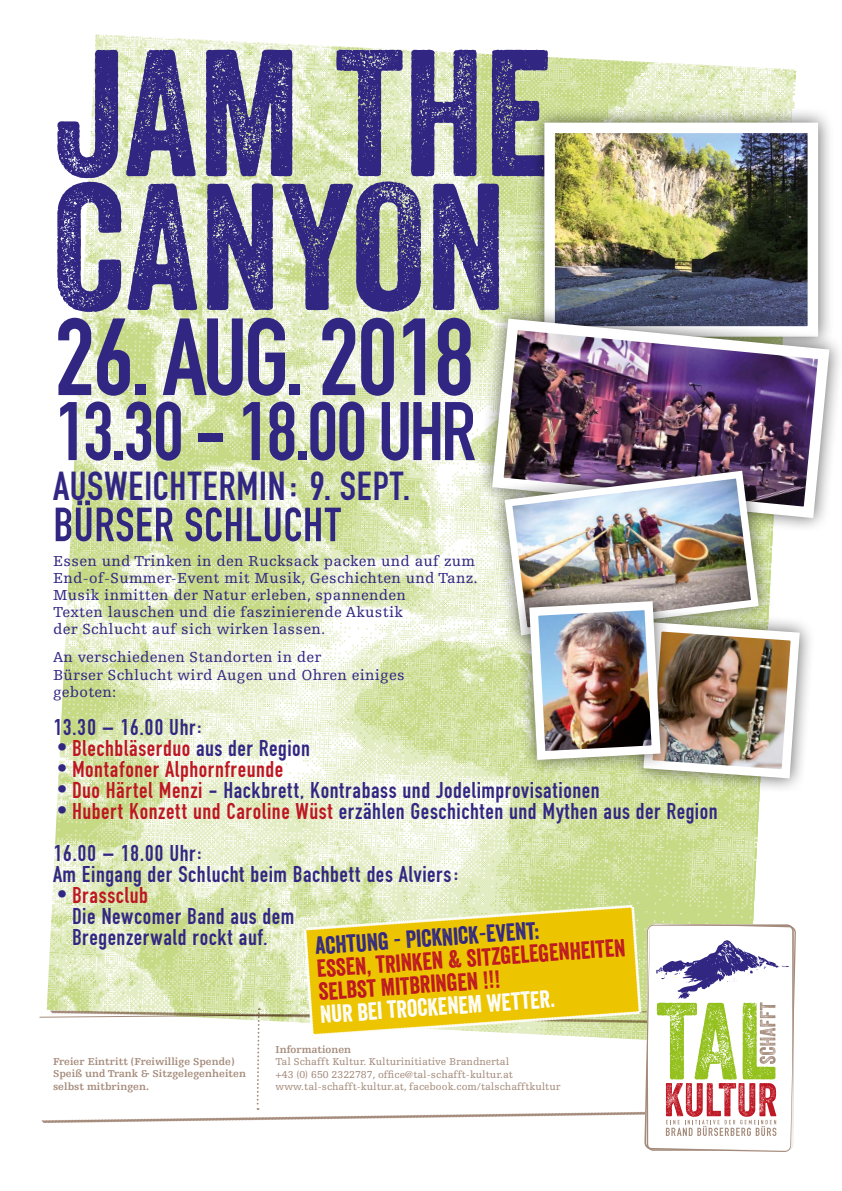
<style>
.page{position:relative;width:842px;height:1191px;background:#fff}
.page>*{position:absolute;margin:0;border:0;box-sizing:border-box;transform-origin:0 0}
.t1{font:174.2px/133.8px "Veneer";color:#312783}
.t2{font:114.9px "Fette Eng D";letter-spacing:-.05em;color:#312783}
.t3{font:87px "Fette Eng D";letter-spacing:-.05em;color:#312783}
.t4{font:50.3px "Fette Eng D";color:#312783}
.t5{font:42.5px "Fette Eng D";letter-spacing:.005em;color:#312783}
.t6{font:24px/42px "Fette Eng D";letter-spacing:.02em;color:#312783}
.t7{font:24px "Fette Eng D";letter-spacing:.02em;color:#be1622}
.t8{font:24px/23px "Veneer";color:#be1622}
.t9{font:24px "Veneer";color:#312783}
.t10{font:24px "Veneer";color:#fff}
.t11{font:15.3px/17.2px "Egyptienne FLT Std";letter-spacing:.02em;color:#312783}
.t12{font:10.5px/12.4px "Egyptienne FLT Std";color:#a48a7a}
.t13{font:700 10.5px/12.4px "Egyptienne FLT Std";color:#a48a7a}
.s1{font-size:27px;color:#312783}
.s2{color:#312783}
.s3{font-size:27px}
.s4{color:#be1622}
</style>
<div class="page">
<img style="left:51px;top:34px;width:745px;height:889px">
<div style="left:528px;top:107px;width:306px;height:245px;background:#000;opacity:.6"></div>
<img style="left:556px;top:135px;width:250px;height:169px">
<div style="left:544px;top:123px;width:274px;height:214px;border:11px solid #fff"></div>
<div style="left:477px;top:304px;width:365px;height:229px;background:#000;opacity:.6"></div>
<img style="left:486px;top:313px;width:349px;height:211px">
<div style="left:490px;top:456px;width:284px;height:194px;background:#000;opacity:.6"></div>
<img style="left:501px;top:467px;width:262px;height:172px">
<div style="left:628px;top:607px;width:187px;height:186px;background:#000;opacity:.6"></div>
<div style="left:514px;top:586px;width:162px;height:189px;background:#000;opacity:.6"></div>
<img style="left:525px;top:596px;width:279px;height:187px">
<svg style="left:39px;top:923px;width:757px;height:229px"></svg>
<svg style="left:303px;top:904px;width:339px;height:133px;background:#e9ce31"></svg>
<h1 class="t1" style="left:53px;top:45px;width:501px">JAM THE<br>CANYON</h1>
<h2 class="t2" style="left:53px;top:296px;width:425px">26. aug. 2018</h2>
<h3 class="t3" style="left:53px;top:385px;width:425px">13.30 - 18.00 uhr</h3>
<h3 class="t5" style="left:53px;top:463px;width:359px">ausweichtermin: 9. Sept.</h3>
<h3 class="t4" style="left:53px;top:498px;width:290px">bürser schlucht</h3>
<p class="t11" style="left:53px;top:552px;width:426px">Essen und Trinken in den Rucksack packen und auf zum End-of-Summer-Event mit Musik, Geschichten und Tanz.<br>Musik inmitten der Natur erleben, spannenden<br>Texten lauschen und die faszinierende Akustik<br>der Schlucht auf sich wirken lassen.</p>
<p class="t11" style="left:53px;top:649px;width:353px">An verschiedenen Standorten in der<br>Bürser Schlucht wird Augen und Ohren einiges geboten:</p>
<h3 class="t6" style="left:53px;top:706px;width:152px">13.30 – 16.00 Uhr:</h3>
<h3 class="t7" style="left:53px;top:735px;width:259px"><span class="s1">•</span> Blechbläserduo <span class="s2">aus der Region</span></h3>
<h3 class="t7" style="left:53px;top:756px;width:232px"><span class="s1">•</span>Montafoner Alphornfreunde</h3>
<h3 class="t6" style="left:53px;top:769px;width:548px"><span class="s3">•</span><span class="s4">Duo Härtel Menzi</span> - Hackbrett, Kontrabass und Jodelimprovisationen</h3>
<h3 class="t6" style="left:53px;top:790px;width:666px"><span class="s3">•</span><span class="s4">Hubert Konzett und Caroline Wüst</span> erzählen Geschichten und Mythen aus der Region<br>16.00 – 18.00 Uhr:</h3>
<h3 class="t6" style="left:53px;top:853px;width:408px">Am Eingang der Schlucht beim Bachbett des Alviers:</h3>
<h3 class="t7" style="left:53px;top:882px;width:97px"><span class="s1">•</span>Brassclub</h3>
<h3 class="t6" style="left:72px;top:895px;width:224px">Die Newcomer Band aus dem</h3>
<h3 class="t6" style="left:53px;top:916px;width:216px">Bregenzerwald rockt auf.</h3>
<h3 class="t9" style="left:314px;top:931px;width:226px;rotate:-4deg">ACHTUNG - PICKNICK-EVENT:</h3>
<h3 class="t8" style="left:316px;top:957px;width:311px;rotate:-4deg">ESSEN, TRINKEN &amp; SITZGELEGENHEITEN<br>SELBST MITBRINGEN !!!</h3>
<h3 class="t10" style="left:319px;top:1000px;width:237px;rotate:-4deg">NUR BEI TROCKENEM WETTER.</h3>
<p class="t13" style="left:53px;top:1055px;width:195px">Freier Eintritt (Freiwillige Spende)<br>Speiß und Trank &amp; Sitzgelegenheiten selbst mitbringen.</p>
<p class="t13" style="left:276px;top:1043px;width:77px">Informationen</p>
<p class="t12" style="left:276px;top:1055px;width:286px">Tal Schafft Kultur. Kulturinitiative Brandnertal<br>+43 (0) 650 2322787, office@tal-schafft-kultur.at www.tal-schafft-kultur.at, facebook.com/talschafftkultur</p>
</div>
